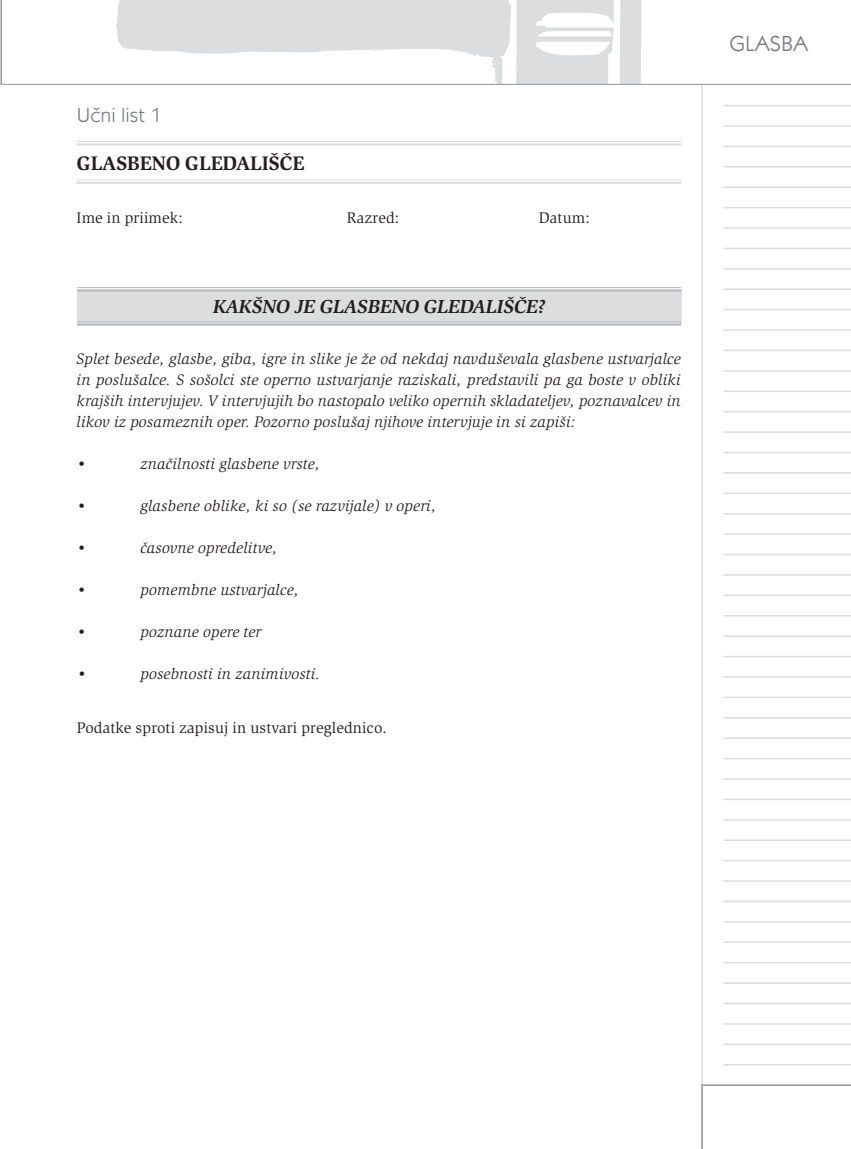
<style>
.page{position:relative;width:851px;height:1149px;background:#fff}
.page>*{position:absolute;margin:0;border:0;box-sizing:border-box;transform-origin:0 0}
.t1{font:22.5px "Kabel Itc TEE";color:#76787b}
.t2{font:21px "Kabel Itc TEE";color:#76787b}
.t3{font:700 20.25px "Slimbach Itc TEE";color:#231f20}
.t4{font:italic 700 19.5px "Slimbach Itc TEE";color:#231f20}
.t5{font:italic 15.75px/21px "Slimbach Itc TEE";letter-spacing:.01em;color:#231f20;text-align:justify}
.t6{font:15.75px "Slimbach Itc TEE";letter-spacing:.01em;color:#231f20}
</style>
<div class="page">
<svg style="left:701px;top:85px;width:149px;height:999px"></svg>
<svg style="left:0;top:0;width:1px;height:85px"></svg>
<svg style="left:1px;top:0;width:849px;height:85px"></svg>
<svg style="left:701px;top:1084px;width:149px;height:64px"></svg>
<hr style="left:723px;top:105px;width:127px;height:1px;background:#dcdddf">
<hr style="left:723px;top:125px;width:127px;height:2px;background:#dcdddf">
<hr style="left:723px;top:146px;width:127px;height:1px;background:#dcdddf">
<hr style="left:723px;top:166px;width:127px;height:1px;background:#dcdddf">
<hr style="left:723px;top:186px;width:127px;height:2px;background:#dcdddf">
<hr style="left:723px;top:207px;width:127px;height:1px;background:#dcdddf">
<hr style="left:723px;top:227px;width:127px;height:2px;background:#dcdddf">
<hr style="left:723px;top:247px;width:127px;height:2px;background:#dcdddf">
<hr style="left:723px;top:268px;width:127px;height:1px;background:#dcdddf">
<hr style="left:723px;top:288px;width:127px;height:2px;background:#dcdddf">
<hr style="left:723px;top:309px;width:127px;height:1px;background:#dcdddf">
<hr style="left:723px;top:329px;width:127px;height:2px;background:#dcdddf">
<hr style="left:723px;top:349px;width:127px;height:2px;background:#dcdddf">
<hr style="left:723px;top:370px;width:127px;height:1px;background:#dcdddf">
<hr style="left:723px;top:390px;width:127px;height:2px;background:#dcdddf">
<hr style="left:723px;top:411px;width:127px;height:1px;background:#dcdddf">
<hr style="left:723px;top:431px;width:127px;height:2px;background:#dcdddf">
<hr style="left:723px;top:451px;width:127px;height:2px;background:#dcdddf">
<hr style="left:723px;top:472px;width:127px;height:1px;background:#dcdddf">
<hr style="left:723px;top:492px;width:127px;height:2px;background:#dcdddf">
<hr style="left:723px;top:513px;width:127px;height:1px;background:#dcdddf">
<hr style="left:723px;top:533px;width:127px;height:1px;background:#dcdddf">
<hr style="left:723px;top:553px;width:127px;height:2px;background:#dcdddf">
<hr style="left:723px;top:574px;width:127px;height:1px;background:#dcdddf">
<hr style="left:723px;top:594px;width:127px;height:2px;background:#dcdddf">
<hr style="left:723px;top:615px;width:127px;height:1px;background:#dcdddf">
<hr style="left:723px;top:635px;width:127px;height:1px;background:#dcdddf">
<hr style="left:723px;top:655px;width:127px;height:2px;background:#dcdddf">
<hr style="left:723px;top:676px;width:127px;height:1px;background:#dcdddf">
<hr style="left:723px;top:696px;width:127px;height:2px;background:#dcdddf">
<hr style="left:723px;top:716px;width:127px;height:2px;background:#dcdddf">
<hr style="left:723px;top:737px;width:127px;height:1px;background:#dcdddf">
<hr style="left:723px;top:757px;width:127px;height:2px;background:#dcdddf">
<hr style="left:723px;top:778px;width:127px;height:1px;background:#dcdddf">
<hr style="left:723px;top:798px;width:127px;height:2px;background:#dcdddf">
<hr style="left:723px;top:818px;width:127px;height:2px;background:#dcdddf">
<hr style="left:723px;top:839px;width:127px;height:1px;background:#dcdddf">
<hr style="left:723px;top:859px;width:127px;height:2px;background:#dcdddf">
<hr style="left:723px;top:880px;width:127px;height:1px;background:#dcdddf">
<hr style="left:723px;top:900px;width:127px;height:1px;background:#dcdddf">
<hr style="left:723px;top:920px;width:127px;height:2px;background:#dcdddf">
<hr style="left:723px;top:941px;width:127px;height:1px;background:#dcdddf">
<hr style="left:723px;top:961px;width:127px;height:2px;background:#dcdddf">
<hr style="left:723px;top:982px;width:127px;height:1px;background:#dcdddf">
<hr style="left:723px;top:1002px;width:127px;height:1px;background:#dcdddf">
<hr style="left:723px;top:1022px;width:127px;height:2px;background:#dcdddf">
<hr style="left:723px;top:1043px;width:127px;height:1px;background:#dcdddf">
<hr style="left:723px;top:1063px;width:127px;height:2px;background:#dcdddf">
<hr style="left:77px;top:141px;width:604px;height:1px;background:#dcdddf">
<hr style="left:77px;top:143px;width:604px;height:3px;background:#dcdddf">
<hr style="left:77px;top:179px;width:604px;height:1px;background:#dcdddf">
<hr style="left:77px;top:182px;width:604px;height:2px;background:#dcdddf">
<div style="left:77px;top:289px;width:604px;height:34px;background:#dcdddf"></div>
<hr style="left:77px;top:287px;width:604px;height:1px;background:#bcbdc0">
<hr style="left:77px;top:289px;width:604px;height:2px;background:#bcbdc0">
<hr style="left:77px;top:321px;width:604px;height:1px;background:#bcbdc0">
<hr style="left:77px;top:323px;width:604px;height:3px;background:#bcbdc0">
<h2 class="t2" style="left:77px;top:104px;width:86px">Učni list 1</h2>
<p class="t3" style="left:77px;top:151px;width:229px">GLASBENO GLEDALIŠČE</p>
<p class="t6" style="left:77px;top:209px;width:108px">Ime in priimek:</p>
<p class="t6" style="left:347px;top:209px;width:54px">Razred:</p>
<p class="t6" style="left:538px;top:209px;width:52px">Datum:</p>
<p class="t4" style="left:213px;top:296px;width:333px">KAKŠNO JE GLASBENO GLEDALIŠČE?</p>
<p class="t5" style="left:77px;top:348px;width:605px">Splet besede, glasbe, giba, igre in slike je že od nekdaj navduševala glasbene ustvarjalce in poslušalce. S sošolci ste operno ustvarjanje raziskali, predstavili pa ga boste v obliki krajših intervjujev. V intervjujih bo nastopalo veliko opernih skladateljev, poznavalcev in likov iz posameznih oper. Pozorno poslušaj njihove intervjuje in si zapiši:</p>
<p class="t6" style="left:77px;top:454px;width:12px">•</p>
<p class="t5" style="left:140px;top:453px;width:181px">značilnosti glasbene vrste,</p>
<p class="t5" style="left:77px;top:495px;width:12px">•</p>
<p class="t5" style="left:140px;top:495px;width:297px">glasbene oblike, ki so (se razvijale) v operi,</p>
<p class="t5" style="left:77px;top:537px;width:12px">•</p>
<p class="t5" style="left:140px;top:537px;width:138px">časovne opredelitve,</p>
<p class="t5" style="left:77px;top:579px;width:12px">•</p>
<p class="t5" style="left:140px;top:579px;width:160px">pomembne ustvarjalce,</p>
<p class="t5" style="left:77px;top:621px;width:12px">•</p>
<p class="t5" style="left:140px;top:621px;width:122px">poznane opere ter</p>
<p class="t5" style="left:77px;top:663px;width:12px">•</p>
<p class="t5" style="left:140px;top:663px;width:181px">posebnosti in zanimivosti.</p>
<p class="t6" style="left:77px;top:718px;width:312px">Podatke sproti zapisuj in ustvari preglednico.</p>
<h1 class="t1" style="left:729px;top:32px;width:80px">GLASBA</h1>
</div>
